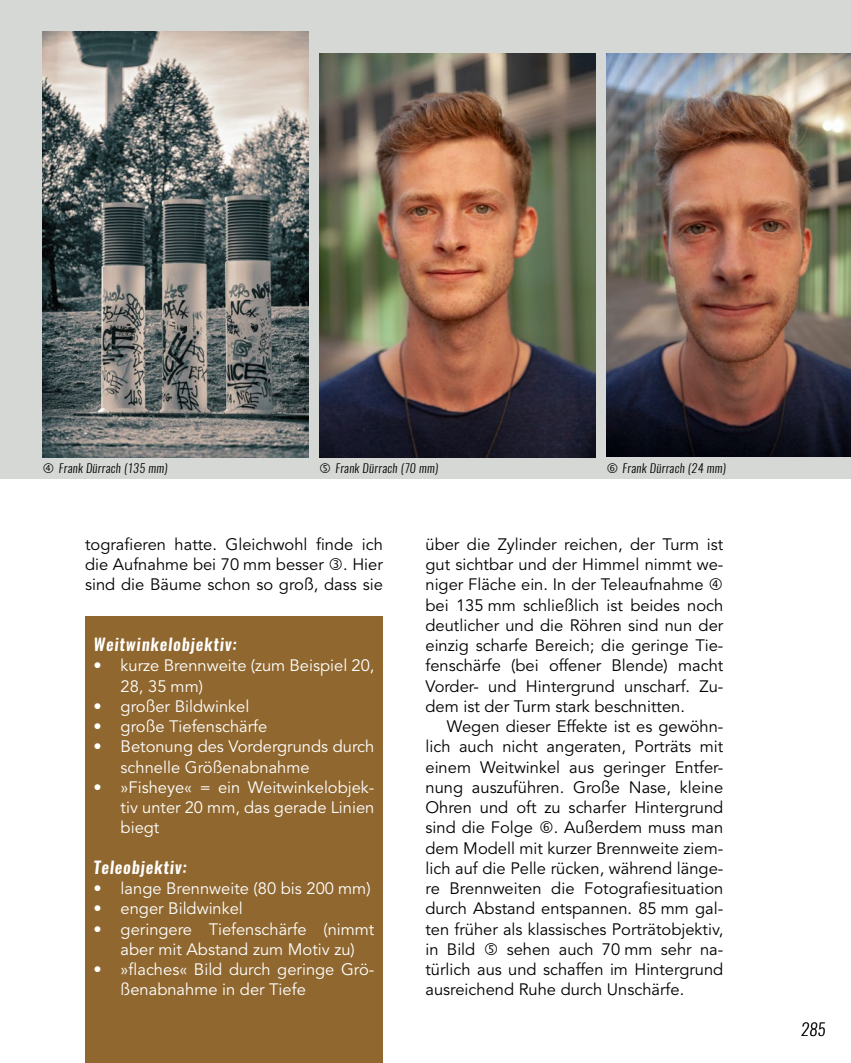
<style>
.page{position:relative;width:851px;height:1063px;background:#fff}
.page>*{position:absolute;margin:0;border:0;box-sizing:border-box;transform-origin:0 0}
.Fließtext_weitere_Ab{font:16.5px/20.2px "Avenir LT Pro";color:#000;text-align:justify}
.t1{font:16.5px/20.2px "Avenir LT Pro";color:#fff}
.Fließtext_Intro_weiß{font:italic 600 16.5px "Oswald";letter-spacing:.05em;color:#fff}
.t2{font:italic 200 16.5px "Oswald";color:#000}
.t3{font:italic 300 12px "Oswald";letter-spacing:.03em;color:#000}
</style>
<div class="page">
<div style="left:0;top:0;width:850px;height:478px;background:#d5d8d5"></div>
<img style="left:43px;top:32px;width:265px;height:425px">
<div style="left:85px;top:617px;width:298px;height:446px;background:#90672e"></div>
<img style="left:606px;top:53px;width:244px;height:404px">
<img style="left:319px;top:53px;width:276px;height:404px">
<p class="t3" style="left:59px;top:459px;width:110px">Frank Dürrach (135 mm)</p>
<p class="t3" style="left:335px;top:459px;width:104px">Frank Dürrach (70 mm)</p>
<p class="t3" style="left:622px;top:459px;width:105px">Frank Dürrach (24 mm)</p>
<p class="Fließtext_weitere_Ab" style="left:85px;top:534px;width:299px">tografieren hatte. Gleichwohl finde ich die Aufnahme bei 70 mm besser . Hier sind die Bäume schon so groß, dass sie</p>
<p class="Fließtext_weitere_Ab" style="left:425px;top:534px;width:299px;text-align:left">über die Zylinder reichen, der Turm ist gut sichtbar und der Himmel nimmt we&shy;niger Fläche ein. In der Teleaufnahme bei 135 mm schließlich ist beides noch deutlicher und die Röhren sind nun der einzig scharfe Bereich; die geringe Tie&shy;fenschärfe (bei offener Blende) macht Vorder- und Hintergrund unscharf. Zu&shy;dem ist der Turm stark beschnitten.</p>
<p class="Fließtext_weitere_Ab" style="left:425px;top:717px;width:299px;text-indent:21px">Wegen dieser Effekte ist es gewöhn&shy;lich auch nicht angeraten, Porträts mit einem Weitwinkel aus geringer Entfer&shy;nung auszuführen. Große Nase, kleine Ohren und oft zu scharfer Hintergrund sind die Folge</p>
<p class="Fließtext_Intro_weiß" style="left:94px;top:633px;width:144px">Weitwinkelobjektiv:</p>
<p class="t1" style="left:121px;top:656px;width:255px;text-indent:-27px">• kurze Brennweite (zum Beispiel 20,<br>28, 35 mm)</p>
<p class="t1" style="left:94px;top:696px;width:157px">• großer Bildwinkel</p>
<p class="t1" style="left:94px;top:717px;width:175px">• große Tiefenschärfe</p>
<p class="t1" style="left:121px;top:737px;width:255px;text-indent:-27px">• Betonung des Vordergrunds durch schnelle Größenabnahme</p>
<p class="t1" style="left:121px;top:777px;width:255px;text-align:justify;text-indent:-27px">• »Fisheye« = ein Weitwinkelobjek&shy;tiv unter 20 mm, das gerade Linien biegt</p>
<p class="Fließtext_Intro_weiß" style="left:94px;top:856px;width:94px">Teleobjektiv:</p>
<p class="t1" style="left:94px;top:879px;width:278px">• lange Brennweite (80 bis 200 mm)</p>
<p class="t1" style="left:94px;top:899px;width:151px">• enger Bildwinkel</p>
<p class="t1" style="left:94px;top:919px;width:282px;text-align:center">• geringere Tiefenschärfe (nimmt aber mit Abstand zum Motiv zu)</p>
<p class="t1" style="left:121px;top:960px;width:255px;text-indent:-27px">• »flaches« Bild durch geringe Grö&shy;ßenabnahme in der Tiefe</p>
<p class="Fließtext_weitere_Ab" style="left:425px;top:818px;width:299px;text-indent:128px">. Außerdem muss man dem Modell mit kurzer Brennweite ziem&shy;lich auf die Pelle rücken, während länge&shy;re Brennweiten die Fotografiesituation durch Abstand entspannen. 85 mm gal&shy;ten früher als klassisches Porträtobjektiv, in Bild</p>
<p class="Fließtext_weitere_Ab" style="left:425px;top:939px;width:299px;text-indent:81px">sehen auch 70 mm sehr na&shy;türlich aus und schaffen im Hintergrund ausreichend Ruhe durch Unschärfe.</p>
<p class="t2" style="left:801px;top:1018px;width:26px">285</p>
</div>
